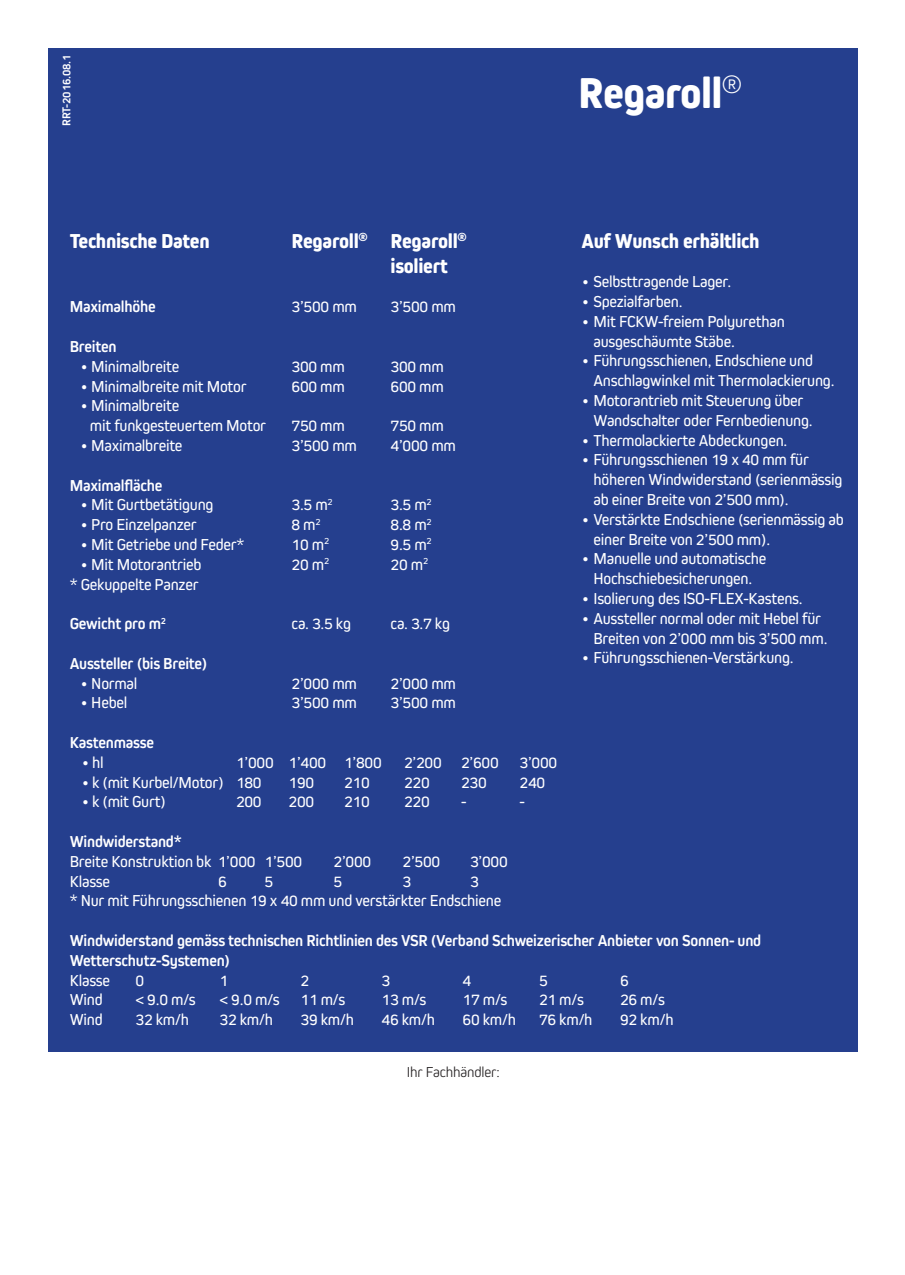
<style>
.page{position:relative;width:905px;height:1275px;background:#fff}
.page>*{position:absolute;margin:0;border:0;box-sizing:border-box;transform-origin:0 0}
.t1{font:800 45px "Kiro";letter-spacing:-.015em;color:#fff}
.t2{font:800 21px "Kiro";letter-spacing:-.015em;color:#fff}
.t3{font:16.5px/19.8px "Kiro";letter-spacing:-.015em;color:#fff}
.t4{font:700 16.5px/19.8px "Kiro";letter-spacing:-.015em;color:#fff}
.t5{font:300 15px "Kiro";letter-spacing:-.01em;color:#231f20}
.t6{font:700 12px "Kiro";letter-spacing:-.015em;color:#fff}
</style>
<div class="page">
<div style="left:49px;top:49px;width:809px;height:1003px;background:#253f8e"></div>
<p class="t6" style="left:60px;top:126px;width:73px;rotate:-90deg">RRT-2016.08.1</p>
<p class="t1" style="left:578px;top:67px;width:165px">Regaroll<sup>®</sup></p>
<p class="t2" style="left:70px;top:228px;width:141px">Technische Daten</p>
<p class="t2" style="left:292px;top:228px;width:177px">Regaroll<sup>®</sup> Regaroll<sup>®</sup></p>
<p class="t2" style="left:391px;top:253px;width:59px">isoliert</p>
<p class="t4" style="left:70px;top:297px;width:87px">Maximalhöhe</p>
<p class="t3" style="left:292px;top:297px;width:67px">3’500 mm</p>
<p class="t3" style="left:391px;top:297px;width:67px">3’500 mm</p>
<p class="t4" style="left:70px;top:336px;width:48px">Breiten</p>
<p class="t3" style="left:80px;top:356px;width:101px">• Minimalbreite</p>
<p class="t3" style="left:292px;top:356px;width:55px">300 mm</p>
<p class="t3" style="left:391px;top:356px;width:55px">300 mm</p>
<p class="t3" style="left:80px;top:376px;width:168px">• Minimalbreite mit Motor</p>
<p class="t3" style="left:292px;top:376px;width:55px">600 mm</p>
<p class="t3" style="left:391px;top:376px;width:55px">600 mm</p>
<p class="t3" style="left:80px;top:396px;width:101px">• Minimalbreite</p>
<p class="t3" style="left:90px;top:415px;width:178px">mit funkgesteuertem Motor</p>
<p class="t3" style="left:292px;top:415px;width:55px">750 mm</p>
<p class="t3" style="left:391px;top:415px;width:55px">750 mm</p>
<p class="t3" style="left:80px;top:435px;width:104px">• Maximalbreite</p>
<p class="t3" style="left:292px;top:435px;width:67px">3’500 mm</p>
<p class="t3" style="left:391px;top:435px;width:67px">4’000 mm</p>
<p class="t4" style="left:70px;top:475px;width:94px">Maximalfläche</p>
<p class="t3" style="left:80px;top:495px;width:135px">• Mit Gurtbetätigung</p>
<p class="t3" style="left:292px;top:495px;width:43px">3.5 m<sup>2</sup></p>
<p class="t3" style="left:391px;top:495px;width:43px">3.5 m<sup>2</sup></p>
<p class="t3" style="left:80px;top:514px;width:118px">• Pro Einzelpanzer</p>
<p class="t3" style="left:292px;top:514px;width:31px">8 m<sup>2</sup></p>
<p class="t3" style="left:391px;top:514px;width:43px">8.8 m<sup>2</sup></p>
<p class="t3" style="left:80px;top:534px;width:166px">• Mit Getriebe und Feder*</p>
<p class="t3" style="left:292px;top:534px;width:39px">10 m<sup>2</sup></p>
<p class="t3" style="left:391px;top:534px;width:43px">9.5 m<sup>2</sup></p>
<p class="t3" style="left:80px;top:554px;width:123px">• Mit Motorantrieb</p>
<p class="t3" style="left:292px;top:554px;width:39px">20 m<sup>2</sup></p>
<p class="t3" style="left:391px;top:554px;width:39px">20 m<sup>2</sup></p>
<p class="t3" style="left:70px;top:574px;width:130px">* Gekuppelte Panzer</p>
<p class="t4" style="left:70px;top:614px;width:98px">Gewicht pro m<sup>2</sup></p>
<p class="t3" style="left:292px;top:613px;width:61px">ca. 3.5 kg</p>
<p class="t3" style="left:391px;top:613px;width:61px">ca. 3.7 kg</p>
<p class="t4" style="left:70px;top:653px;width:139px">Aussteller (bis Breite)</p>
<p class="t3" style="left:80px;top:673px;width:59px">• Normal</p>
<p class="t3" style="left:292px;top:673px;width:67px">2’000 mm</p>
<p class="t3" style="left:391px;top:673px;width:67px">2’000 mm</p>
<p class="t3" style="left:80px;top:693px;width:49px">• Hebel</p>
<p class="t3" style="left:292px;top:693px;width:67px">3’500 mm</p>
<p class="t3" style="left:391px;top:693px;width:67px">3’500 mm</p>
<p class="t4" style="left:70px;top:732px;width:86px">Kastenmasse</p>
<p class="t3" style="left:82px;top:752px;width:24px">•hl</p>
<p class="t3" style="left:236px;top:752px;width:147px">1’000 1’400 1’800</p>
<p class="t3" style="left:404px;top:752px;width:96px">2’200 2’600</p>
<p class="t3" style="left:520px;top:752px;width:39px">3’000</p>
<p class="t3" style="left:82px;top:772px;width:182px">• k (mit Kurbel/Motor) 180</p>
<p class="t3" style="left:289px;top:772px;width:27px">190</p>
<p class="t3" style="left:344px;top:772px;width:27px">210</p>
<p class="t3" style="left:404px;top:772px;width:27px">220</p>
<p class="t3" style="left:461px;top:772px;width:27px">230</p>
<p class="t3" style="left:520px;top:772px;width:27px">240</p>
<p class="t3" style="left:82px;top:792px;width:86px">• k (mit Gurt)</p>
<p class="t3" style="left:236px;top:792px;width:27px">200</p>
<p class="t3" style="left:289px;top:792px;width:27px">200</p>
<p class="t3" style="left:344px;top:792px;width:27px">210</p>
<p class="t3" style="left:404px;top:792px;width:27px">220</p>
<p class="t3" style="left:461px;top:792px;width:7px">-</p>
<p class="t3" style="left:520px;top:792px;width:7px">-</p>
<p class="t4" style="left:70px;top:831px;width:114px">Windwiderstand*</p>
<p class="t3" style="left:70px;top:851px;width:234px">Breite Konstruktion bk 1’000 1’500</p>
<p class="t3" style="left:334px;top:851px;width:39px">2’000</p>
<p class="t3" style="left:403px;top:851px;width:39px">2’500</p>
<p class="t3" style="left:470px;top:851px;width:39px">3’000</p>
<p class="t3" style="left:70px;top:871px;width:42px">Klasse</p>
<p class="t3" style="left:218px;top:871px;width:10px">6</p>
<p class="t3" style="left:265px;top:871px;width:10px">5</p>
<p class="t3" style="left:334px;top:871px;width:10px">5</p>
<p class="t3" style="left:403px;top:871px;width:10px">3</p>
<p class="t3" style="left:470px;top:871px;width:10px">3</p>
<p class="t3" style="left:70px;top:891px;width:433px">* Nur mit Führungsschienen 19 x 40 mm und verstärkter Endschiene</p>
<p class="t4" style="left:70px;top:930px;width:693px">Windwiderstand gemäss technischen Richtlinien des VSR (Verband Schweizerischer Anbieter von Sonnen- und<br>Wetterschutz-Systemen)</p>
<p class="t3" style="left:70px;top:970px;width:42px">Klasse</p>
<p class="t3" style="left:136px;top:970px;width:10px">0</p>
<p class="t3" style="left:220px;top:970px;width:10px">1</p>
<p class="t3" style="left:301px;top:970px;width:10px">2</p>
<p class="t3" style="left:382px;top:970px;width:10px">3</p>
<p class="t3" style="left:463px;top:970px;width:10px">4</p>
<p class="t3" style="left:539px;top:970px;width:10px">5</p>
<p class="t3" style="left:620px;top:970px;width:10px">6</p>
<p class="t3" style="left:70px;top:990px;width:35px">Wind</p>
<p class="t3" style="left:136px;top:990px;width:62px">&lt; 9.0 m/s</p>
<p class="t3" style="left:220px;top:990px;width:62px">&lt; 9.0 m/s</p>
<p class="t3" style="left:301px;top:990px;width:46px">11 m/s</p>
<p class="t3" style="left:382px;top:990px;width:46px">13 m/s</p>
<p class="t3" style="left:463px;top:990px;width:46px">17 m/s</p>
<p class="t3" style="left:539px;top:990px;width:46px">21 m/s</p>
<p class="t3" style="left:620px;top:990px;width:46px">26 m/s</p>
<p class="t3" style="left:70px;top:1009px;width:35px">Wind</p>
<p class="t3" style="left:136px;top:1009px;width:55px">32 km/h</p>
<p class="t3" style="left:220px;top:1009px;width:55px">32 km/h</p>
<p class="t3" style="left:301px;top:1009px;width:55px">39 km/h</p>
<p class="t3" style="left:382px;top:1009px;width:55px">46 km/h</p>
<p class="t3" style="left:463px;top:1009px;width:55px">60 km/h</p>
<p class="t3" style="left:539px;top:1009px;width:55px">76 km/h</p>
<p class="t3" style="left:620px;top:1009px;width:55px">92 km/h</p>
<p class="t2" style="left:581px;top:228px;width:180px">Auf Wunsch erhältlich</p>
<p class="t3" style="left:581px;top:271px;width:151px">• Selbsttragende Lager.</p>
<p class="t3" style="left:581px;top:291px;width:103px">• Spezialfarben.</p>
<p class="t3" style="left:593px;top:311px;width:193px;text-indent:-12px">• Mit FCKW-freiem Polyurethan ausgeschäumte Stäbe.</p>
<p class="t3" style="left:593px;top:351px;width:243px;text-indent:-12px">• Führungsschienen, Endschiene und<br>Anschlagwinkel mit Thermolackierung.</p>
<p class="t3" style="left:593px;top:390px;width:221px;text-indent:-12px">• Motorantrieb mit Steuerung über<br>Wandschalter oder Fernbedienung.</p>
<p class="t3" style="left:581px;top:430px;width:207px">• Thermolackierte Abdeckungen.</p>
<p class="t3" style="left:593px;top:450px;width:251px;text-indent:-12px">• Führungsschienen 19 x 40 mm für höheren Windwiderstand (serienmässig ab einer Breite von 2’500 mm).</p>
<p class="t3" style="left:593px;top:509px;width:252px;text-indent:-12px">• Verstärkte Endschiene (serienmässig ab einer Breite von 2’500 mm).</p>
<p class="t3" style="left:581px;top:549px;width:186px;text-align:center">• Manuelle und automatische<br>Hochschiebesicherungen.</p>
<p class="t3" style="left:581px;top:588px;width:223px">• Isolierung des ISO-FLEX-Kastens.</p>
<p class="t3" style="left:593px;top:608px;width:236px;text-indent:-12px">• Aussteller normal oder mit Hebel für<br>Breiten von 2’000 mm bis 3’500 mm.</p>
<p class="t3" style="left:581px;top:648px;width:214px">• Führungsschienen-Verstärkung.</p>
<p class="t5" style="left:407px;top:1063px;width:94px">Ihr Fachhändler:</p>
</div>
